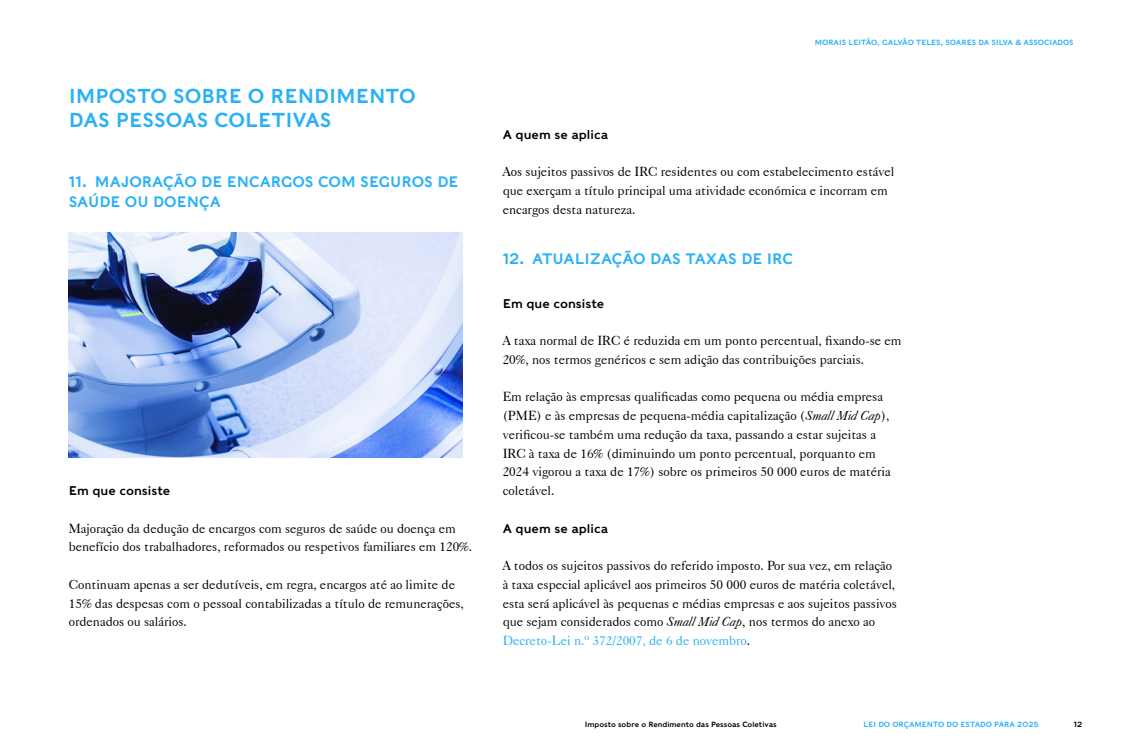
<style>
.page{position:relative;width:1125px;height:750px;background:#fff}
.page>*{position:absolute;margin:0;border:0;box-sizing:border-box;transform-origin:0 0}
.t1{font:20px/24px "Caslons Egyptian";color:#2ab1f5}
.t2{font:15px/20px "Caslons Egyptian";color:#2ab1f5}
.t3{font:13.12px/18.8px "Caslon 540 BT";color:#000}
.t4{font:12.5px "Caslons Egyptian";color:#000}
.t5{font:7.5px "Caslons Egyptian";color:#2ab1f5}
.t6{font:7.5px "Caslons Egyptian";color:#000}
.s1{font-style:italic}
.s2{color:#2ab1f5}
</style>
<div class="page">
<img style="left:69px;top:232px;width:393px;height:226px">
<h1 class="t1" style="left:69px;top:84px;width:348px">IMPOSTO SOBRE O RENDIMENTO<br>DAS PESSOAS COLETIVAS</h1>
<p class="t2" style="left:69px;top:172px;width:391px">11. MAJORAÇÃO DE ENCARGOS COM SEGUROS DE<br>SAÚDE OU DOENÇA</p>
<p class="t4" style="left:69px;top:482px;width:103px">Em que consiste</p>
<p class="t3" style="left:69px;top:518px;width:405px">Majoração da dedução de encargos com seguros de saúde ou doença em benefício dos trabalhadores, reformados ou respetivos familiares em 120%.</p>
<p class="t3" style="left:69px;top:575px;width:397px">Continuam apenas a ser dedutíveis, em regra, encargos até ao limite de<br>15% das despesas com o pessoal contabilizadas a título de remunerações, ordenados ou salários.</p>
<p class="t5" style="left:815px;top:37px;width:260px">MORAIS LEITÃO, GALVÃO TELES, SOARES DA SILVA &amp; ASSOCIADOS</p>
<p class="t4" style="left:503px;top:126px;width:107px">A quem se aplica</p>
<p class="t3" style="left:503px;top:162px;width:393px">Aos sujeitos passivos de IRC residentes ou com estabelecimento estável que exerçam a título principal uma atividade económica e incorram em encargos desta natureza.</p>
<p class="t2" style="left:503px;top:248px;width:292px">12. ATUALIZAÇÃO DAS TAXAS DE IRC</p>
<p class="t4" style="left:503px;top:295px;width:103px">Em que consiste</p>
<p class="t3" style="left:503px;top:331px;width:400px">A taxa normal de IRC é reduzida em um ponto percentual, fixando-se em<br>20%, nos termos genéricos e sem adição das contribuições parciais.</p>
<p class="t3" style="left:503px;top:387px;width:390px">Em relação às empresas qualificadas como pequena ou média empresa (PME) e às empresas de pequena-média capitalização (<span class="s1">Small Mid Cap</span>), verificou‑se também uma redução da taxa, passando a estar sujeitas a IRC à taxa de 16% (diminuindo um ponto percentual, porquanto em 2024 vigorou a taxa de 17%) sobre os primeiros 50 000 euros de matéria coletável.</p>
<p class="t4" style="left:503px;top:520px;width:107px">A quem se aplica</p>
<p class="t3" style="left:503px;top:556px;width:396px">A todos os sujeitos passivos do referido imposto. Por sua vez, em relação à taxa especial aplicável aos primeiros 50 000 euros de matéria coletável, esta será aplicável às pequenas e médias empresas e aos sujeitos passivos que sejam considerados como <span class="s1">Small Mid Cap</span>, nos termos do anexo ao <span class="s2">Decreto‑Lei n.º 372/2007, de 6 de novembro</span>.</p>
<p class="t6" style="left:585px;top:720px;width:193px">Imposto sobre o Rendimento das Pessoas Coletivas</p>
<p class="t5" style="left:864px;top:720px;width:177px">LEI DO ORÇAMENTO DO ESTADO PARA 2025</p>
<p class="t6" style="left:1074px;top:720px;width:10px">12</p>
</div>
